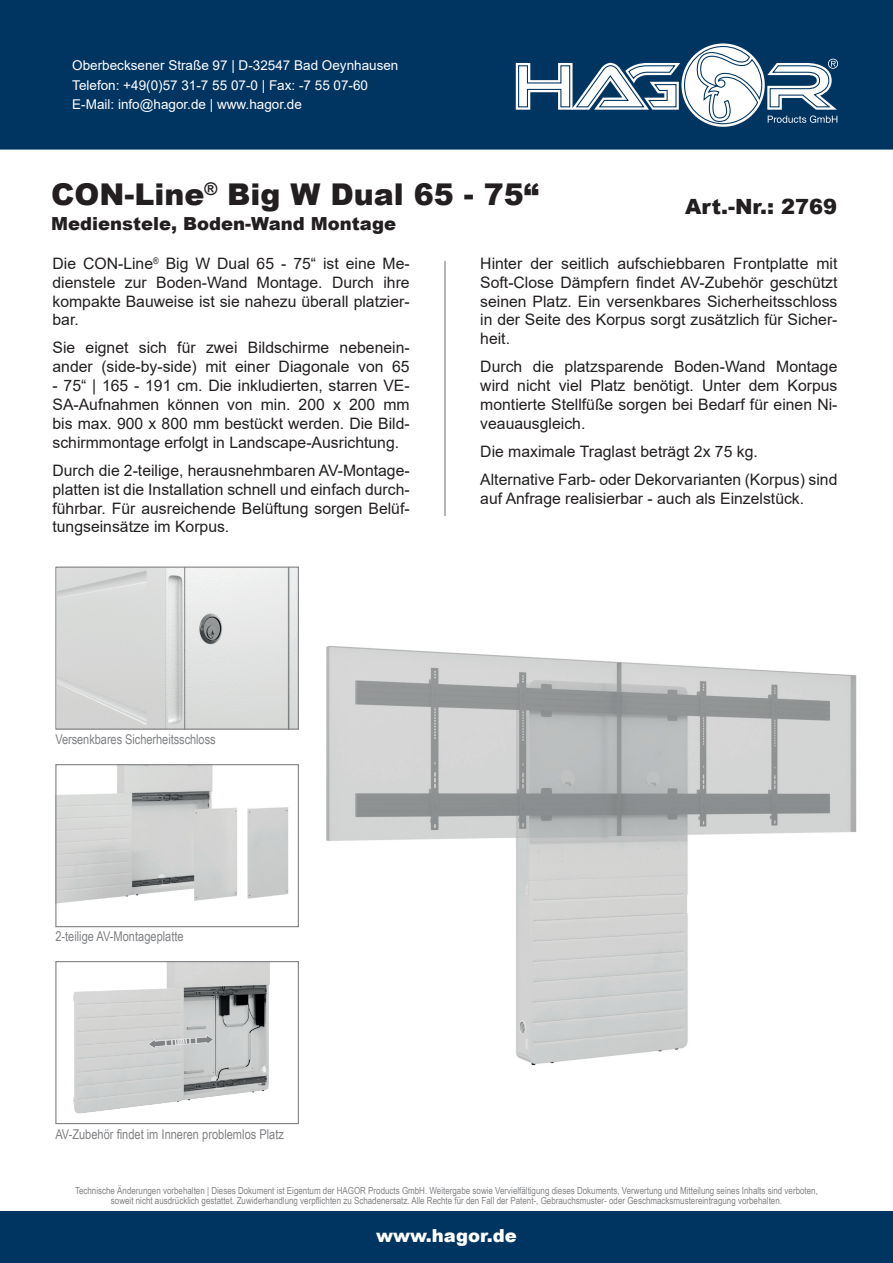
<style>
.page{position:relative;width:893px;height:1263px;background:#fff}
.page>*{position:absolute;margin:0;border:0;box-sizing:border-box;transform-origin:0 0}
.t1{font:900 30px "Arial";color:#231f20}
.t2{font:900 21px "Arial";color:#231f20}
.t3{font:900 18px "Arial";color:#231f20}
.t4{font:900 18px "Arial";color:#fff}
.t5{font:15.75px/18.9px "Arial";color:#231f20;text-align:justify}
.t6{font:13.5px/19.5px "Arial";color:#fff}
.t7{font:13.5px "Arial Narrow";color:#808285}
.t8{font:9.75px/10.5px "Arial Narrow";color:#808285;text-align:center}
</style>
<div class="page">
<div style="left:0;top:1212px;width:893px;height:51px;background:#003562"></div>
<div style="left:0;top:0;width:893px;height:150px;background:#003562"></div>
<hr style="left:444px;top:261px;width:2px;height:255px;background:#9d9fa2">
<svg style="left:483px;top:39px;width:376px;height:92px"></svg>
<img style="left:73px;top:963px;width:197px;height:151px">
<div style="left:55px;top:961px;width:244px;height:163px;border:1px solid #808285"></div>
<img style="left:57px;top:766px;width:232px;height:138px">
<div style="left:55px;top:764px;width:244px;height:163px;border:1px solid #808285"></div>
<img style="left:57px;top:569px;width:240px;height:159px">
<div style="left:55px;top:567px;width:244px;height:163px;border:1px solid #808285"></div>
<img style="left:326px;top:645px;width:531px;height:421px">
<svg style="left:148px;top:1035px;width:66px;height:14px"></svg>
<p class="t6" style="left:72px;top:56px;width:328px">Oberbecksener Straße 97 | D-32547 Bad Oeynhausen<br>Telefon: +49(0)57 31-7 55 07-0 | Fax: -7 55 07-60<br>E-Mail: info@hagor.de | www.hagor.de</p>
<h1 class="t1" style="left:51px;top:172px;width:489px">CON-Line<sup>®</sup> Big W Dual 65 - 75“</h1>
<p class="t3" style="left:51px;top:211px;width:347px">Medienstele, Boden-Wand Montage</p>
<h2 class="t2" style="left:685px;top:191px;width:154px">Art.-Nr.: 2769</h2>
<p class="t5" style="left:53px;top:254px;width:359px">Die CON-Line<sup>®</sup> Big W Dual 65 - 75“ ist eine Me&shy;dienstele zur Boden-Wand Montage. Durch ihre kompakte Bauweise ist sie nahezu überall platzier&shy;bar.</p>
<p class="t5" style="left:53px;top:338px;width:359px">Sie eignet sich für zwei Bildschirme nebenein&shy;ander (side-by-side) mit einer Diagonale von 65</p>
<p class="t5" style="left:53px;top:376px;width:359px">- 75“ | 165 - 191 cm. Die inkludierten, starren VE-SA-Aufnahmen können von min. 200 x 200 mm bis max. 900 x 800 mm bestückt werden. Die Bild&shy;schirmmontage erfolgt in Landscape-Ausrichtung.</p>
<p class="t5" style="left:53px;top:461px;width:359px">Durch die 2-teilige, herausnehmbaren AV-Montage&shy;platten ist die Installation schnell und einfach durch&shy;führbar. Für ausreichende Belüftung sorgen Belüf&shy;tungseinsätze im Korpus.</p>
<p class="t5" style="left:480px;top:254px;width:359px">Hinter der seitlich aufschiebbaren Frontplatte mit Soft-Close Dämpfern findet AV-Zubehör geschützt seinen Platz. Ein versenkbares Sicherheitsschloss in der Seite des Korpus sorgt zusätzlich für Sicher&shy;heit.</p>
<p class="t5" style="left:480px;top:357px;width:359px">Durch die platzsparende Boden-Wand Montage wird nicht viel Platz benötigt. Unter dem Korpus montierte Stellfüße sorgen bei Bedarf für einen Ni&shy;veauausgleich.</p>
<p class="t5" style="left:480px;top:437px;width:359px;line-height:27.9px">Die maximale Traglast beträgt 2x 75 kg.<br>Alternative Farb- oder Dekorvarianten (Korpus) sind</p>
<p class="t5" style="left:480px;top:488px;width:325px">auf Anfrage realisierbar - auch als Einzelstück.</p>
<p class="t7" style="left:55px;top:729px;width:162px">Versenkbares Sicherheitsschloss</p>
<p class="t7" style="left:55px;top:927px;width:130px">2-teilige AV-Montageplatte</p>
<p class="t7" style="left:55px;top:1124px;width:230px">AV-Zubehör findet im Inneren problemlos Platz</p>
<p class="t8" style="left:75px;top:1184px;width:744px">Technische Änderungen vorbehalten | Dieses Dokument ist Eigentum der HAGOR Products GmbH. Weitergabe sowie Vervielfältigung dieses Dokuments, Verwertung und Mitteilung seines Inhalts sind verboten, soweit nicht ausdrücklich gestattet. Zuwiderhandlung verpflichten zu Schadenersatz. Alle Rechte für den Fall der Patent-, Gebrauchsmuster- oder Geschmacksmustereintragung vorbehalten.</p>
<p class="t4" style="left:376px;top:1222px;width:142px">www.hagor.de</p>
</div>
